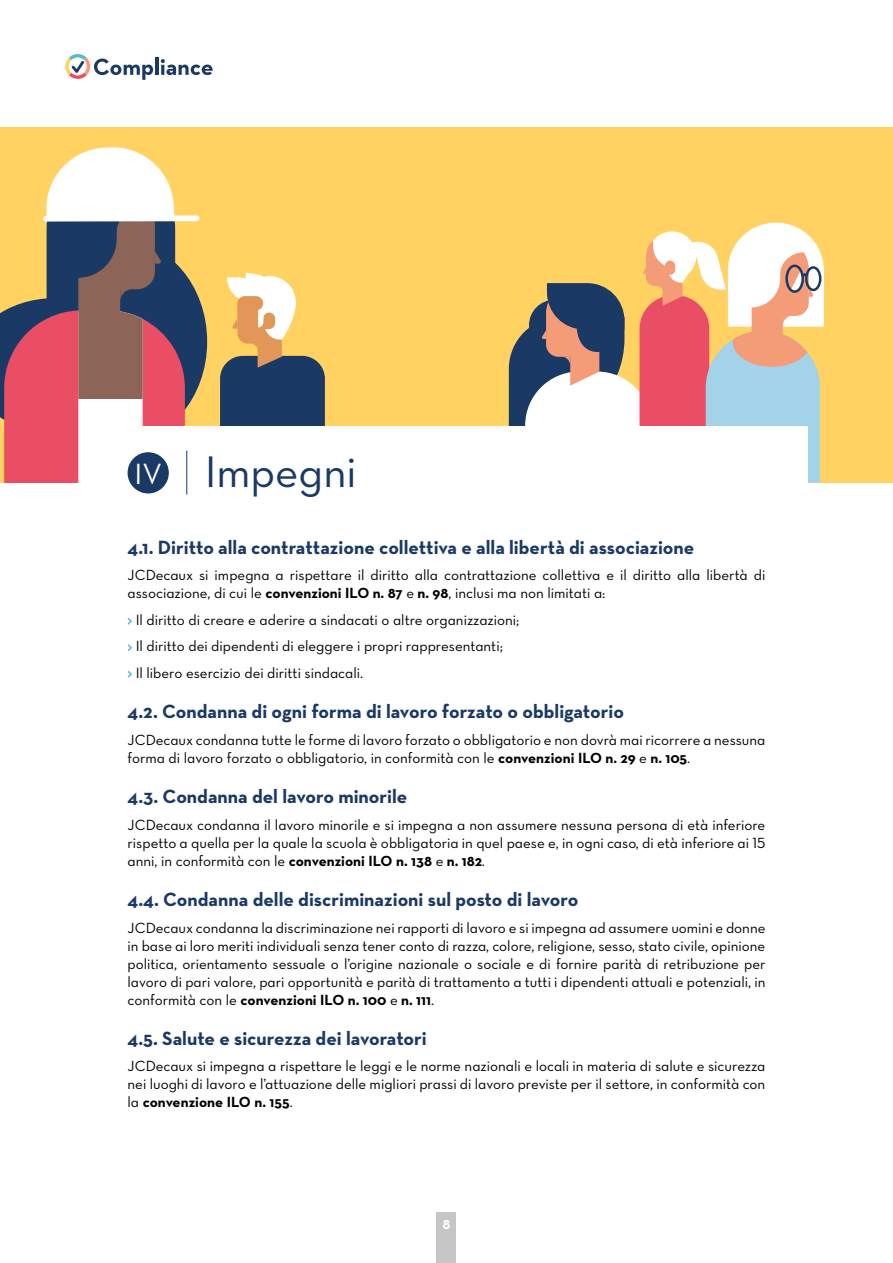
<style>
.page{position:relative;width:893px;height:1263px;background:#fff}
.page>*{position:absolute;margin:0;border:0;box-sizing:border-box;transform-origin:0 0}
.t1{font:45px "Neutra Text Book Alt";color:#1a3965}
.t2{font:29.85px "Neutra Text Book Alt";color:#fff}
.Sous_titre{font:700 19.5px "Neutra Text";color:#1a3965}
.Texte_courant{font:15px/18px "Neutra Text Book Alt";color:#000;text-align:justify}
.Texte_courant-2{font:700 15px "Neutra Text";color:#fff}
.s1{font-family:"Neutra Text";font-weight:700}
</style>
<div class="page">
<div style="left:0;top:128px;width:893px;height:355px;background:#ffd261"></div>
<svg style="left:220px;top:273px;width:105px;height:154px"></svg>
<svg style="left:509px;top:223px;width:315px;height:260px"></svg>
<svg style="left:0;top:147px;width:207px;height:336px"></svg>
<div style="left:43px;top:215px;width:156px;height:7px;background:#fff;border-radius:3px"></div>
<div style="left:85px;top:427px;width:723px;height:135px;background:#fff"></div>
<hr style="left:155px;top:58px;width:3px;height:17px;background:#1a3965">
<svg style="left:161px;top:59px;width:52px;height:16px"></svg>
<svg style="left:65px;top:54px;width:88px;height:26px"></svg>
<div style="left:128px;top:452px;width:41px;height:41px;background:#1a3965;border-radius:50%"></div>
<hr style="left:186px;top:451px;width:1px;height:43px;background:#1a3965">
<svg style="left:127px;top:617px;width:5px;height:8px"></svg>
<svg style="left:127px;top:644px;width:5px;height:7px"></svg>
<svg style="left:127px;top:670px;width:5px;height:8px"></svg>
<div style="left:436px;top:1212px;width:20px;height:51px;background:#c6c6c6"></div>
<p class="t2" style="left:134px;top:456px;width:29px">IV</p>
<p class="t1" style="left:205px;top:444px;width:153px">Impegni</p>
<p class="Sous_titre" style="left:128px;top:535px;width:568px">4.1. Diritto alla contrattazione collettiva e alla libertà di associazione</p>
<p class="Texte_courant" style="left:128px;top:566px;width:639px">JCDecaux si impegna a rispettare il diritto alla contrattazione collettiva e il diritto alla libertà di associazione, di cui le <span class="s1">convenzioni ILO n. 87</span> e <span class="s1">n. 98</span>, inclusi ma non limitati a:</p>
<p class="Texte_courant" style="left:136px;top:610px;width:385px">Il diritto di creare e aderire a sindacati o altre organizzazioni;</p>
<p class="Texte_courant" style="left:136px;top:637px;width:369px">Il diritto dei dipendenti di eleggere i propri rappresentanti;</p>
<p class="Texte_courant" style="left:136px;top:663px;width:229px">Il libero esercizio dei diritti sindacali.</p>
<p class="Sous_titre" style="left:128px;top:699px;width:498px">4.2. Condanna di ogni forma di lavoro forzato o obbligatorio</p>
<p class="Texte_courant" style="left:128px;top:730px;width:639px">JCDecaux condanna tutte le forme di lavoro forzato o obbligatorio e non dovrà mai ricorrere a nessuna forma di lavoro forzato o obbligatorio, in conformità con le <span class="s1">convenzioni ILO n. 29</span> e <span class="s1">n. 105</span>.</p>
<p class="Sous_titre" style="left:128px;top:784px;width:281px">4.3. Condanna del lavoro minorile</p>
<p class="Texte_courant" style="left:128px;top:815px;width:639px">JCDecaux condanna il lavoro minorile e si impegna a non assumere nessuna persona di età inferiore rispetto a quella per la quale la scuola è obbligatoria in quel paese e, in ogni caso, di età inferiore ai 15 anni, in conformità con le <span class="s1">convenzioni ILO n. 138</span> e <span class="s1">n. 182</span>.</p>
<p class="Sous_titre" style="left:128px;top:887px;width:452px">4.4. Condanna delle discriminazioni sul posto di lavoro</p>
<p class="Texte_courant" style="left:128px;top:918px;width:639px">JCDecaux condanna la discriminazione nei rapporti di lavoro e si impegna ad assumere uomini e donne in base ai loro meriti individuali senza tener conto di razza, colore, religione, sesso, stato civile, opinione politica, orientamento sessuale o l’origine nazionale o sociale e di fornire parità di retribuzione per lavoro di pari valore, pari opportunità e parità di trattamento a tutti i dipendenti attuali e potenziali, in conformità con le <span class="s1">convenzioni ILO n. 100</span> e <span class="s1">n. 111</span>.</p>
<p class="Sous_titre" style="left:128px;top:1026px;width:301px">4.5. Salute e sicurezza dei lavoratori</p>
<p class="Texte_courant" style="left:128px;top:1057px;width:639px">JCDecaux si impegna a rispettare le leggi e le norme nazionali e locali in materia di salute e sicurezza nei luoghi di lavoro e l’attuazione delle migliori prassi di lavoro previste per il settore, in conformità con la <span class="s1">convenzione ILO n. 155</span>.</p>
<p class="Texte_courant-2" style="left:442px;top:1214px;width:10px">8</p>
</div>
